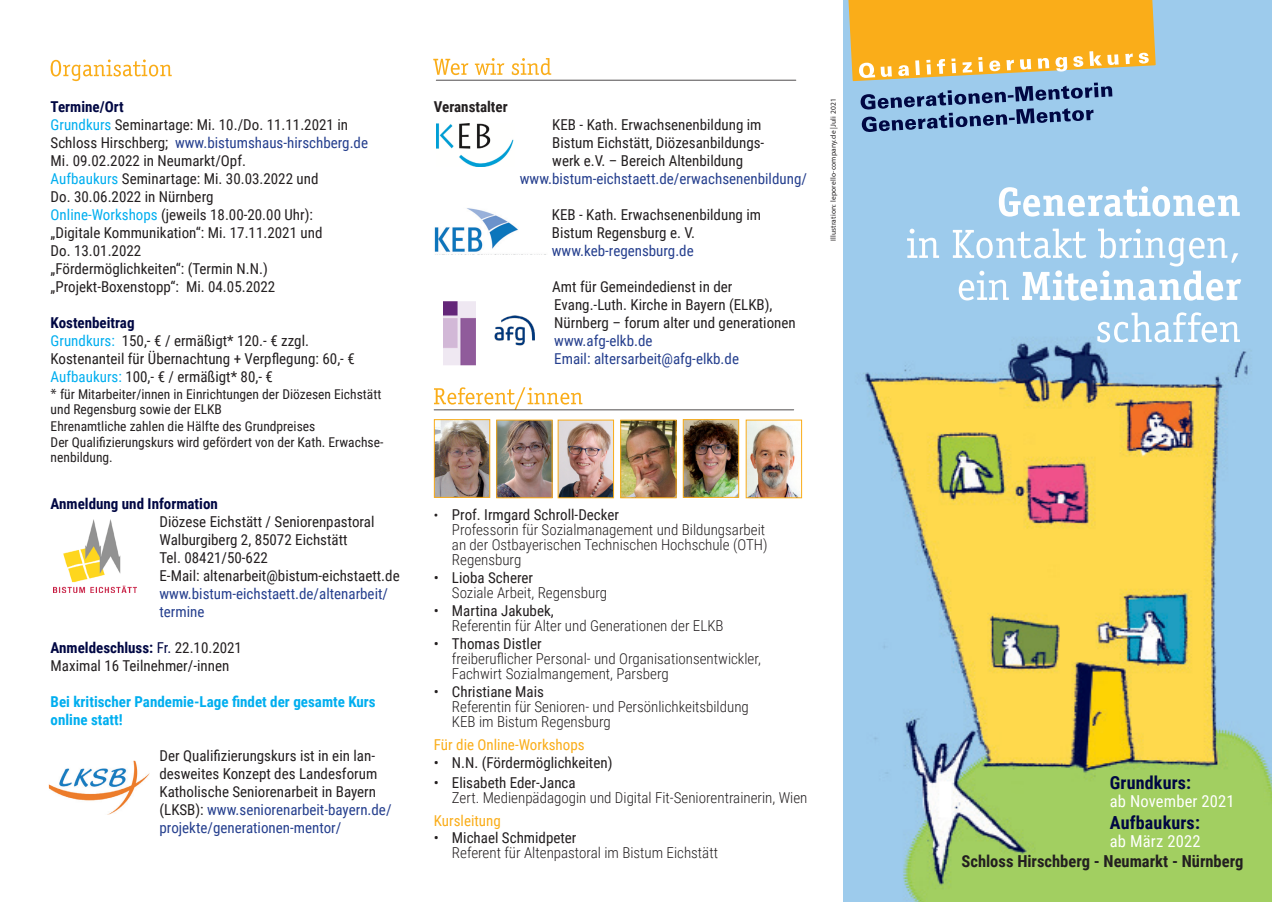
<style>
.page{position:relative;width:1272px;height:902px;background:#fff}
.page>*{position:absolute;margin:0;border:0;box-sizing:border-box;transform-origin:0 0}
.Fließtext_mit_Einzug{font:700 18px "Roboto Condensed";letter-spacing:.01em;color:#000743}
.Absatzformat_1{font:700 16.5px "Roboto Condensed";color:#231f20}
.Fließtext_mit_Einzug-2{font:16.5px "Roboto Condensed";letter-spacing:.01em;color:#fff}
.Fließtext{font:15px/18px "Roboto Condensed";color:#231f20}
.Fließtext_mit_Einzug-3{font:300 15px/15px "Roboto Condensed";color:#231f20}
.Fließtext-2{font:15px/18px "Roboto Condensed";color:#253f8e}
.Fließtext-3{font:700 15px "Roboto Condensed";color:#000743}
.Fließtext-4{font:700 15px/18px "Roboto Condensed";color:#00aeef}
.Fließtext_mit_Einzug-4{font:15px "Roboto Condensed";color:#faad19}
.Fließtext_mit_Einzug-5{font:15px "Roboto Condensed";color:#231f20}
.Fließtext-5{font:700 15px "Roboto Condensed";color:#231f20}
.Absatzformat_1-2{font:13.5px/15px "Roboto Condensed";color:#231f20}
.Fließtext-6{font:7.5px "Myriad Pro";letter-spacing:.02em;color:#231f20}
.s1{color:#00aeef}
.s2{color:#231f20}
.s3{font-family:"Myriad Pro";font-size:15px}
.s4{font-weight:400}
.s5{font-weight:400;color:#231f20}
.s6{color:#253f8e}
.s7{font-weight:400;font-size:13.5px}
</style>
<div class="page">
<img style="left:843px;top:0;width:428px;height:901px">
<svg style="left:847px;top:0;width:309px;height:132px"></svg>
<img style="left:436px;top:421px;width:52px;height:74px">
<div style="left:434px;top:419px;width:56px;height:78px;border:1px solid #faad19"></div>
<img style="left:498px;top:421px;width:52px;height:75px">
<div style="left:496px;top:419px;width:56px;height:79px;border:1px solid #faad19"></div>
<svg style="left:1097px;top:312px;width:142px;height:30px"></svg>
<svg style="left:907px;top:228px;width:334px;height:72px"></svg>
<svg style="left:998px;top:186px;width:241px;height:30px"></svg>
<svg style="left:433px;top:58px;width:118px;height:17px"></svg>
<img style="left:434px;top:208px;width:84px;height:44px">
<hr style="left:436px;top:80px;width:359px;height:1px;background:#231f20">
<img style="left:685px;top:421px;width:52px;height:74px">
<div style="left:683px;top:419px;width:56px;height:78px;border:1px solid #faad19"></div>
<svg style="left:51px;top:59px;width:121px;height:22px"></svg>
<svg style="left:434px;top:387px;width:148px;height:22px"></svg>
<img style="left:54px;top:520px;width:82px;height:72px">
<hr style="left:434px;top:409px;width:359px;height:1px;background:#231f20">
<img style="left:49px;top:760px;width:101px;height:54px">
<img style="left:559px;top:421px;width:53px;height:75px">
<div style="left:557px;top:419px;width:57px;height:79px;border:1px solid #faad19"></div>
<img style="left:494px;top:315px;width:40px;height:31px">
<img style="left:443px;top:301px;width:33px;height:65px">
<img style="left:622px;top:421px;width:52px;height:75px">
<div style="left:620px;top:419px;width:56px;height:79px;border:1px solid #faad19"></div>
<img style="left:747px;top:421px;width:53px;height:75px">
<div style="left:745px;top:419px;width:57px;height:79px;border:1px solid #faad19"></div>
<img style="left:436px;top:123px;width:78px;height:43px">
<p class="Fließtext-3" style="left:51px;top:96px;width:75px">Termine/Ort</p>
<p class="Fließtext" style="left:51px;top:115px;width:299px"><span class="s1">Grundkurs</span> Seminartage: Mi. 10./Do. 11.11.2021 in</p>
<p class="Fließtext-2" style="left:51px;top:133px;width:319px"><span class="s2">Schloss Hirschberg;</span> www.bistumshaus-hirschberg.de</p>
<p class="Fließtext" style="left:51px;top:151px;width:197px">Mi. 09.02.2022 in Neumarkt/Opf.</p>
<p class="Fließtext" style="left:51px;top:169px;width:269px"><span class="s1">Aufbaukurs</span> Seminartage: Mi. 30.03.2022 und</p>
<p class="Fließtext" style="left:51px;top:187px;width:164px">Do. 30.06.2022 in Nürnberg</p>
<p class="Fließtext" style="left:51px;top:205px;width:264px"><span class="s1">Online-Workshops</span> (jeweils 18.00-20.00 Uhr):</p>
<p class="Fließtext" style="left:51px;top:223px;width:273px">„Digitale Kommunikation“: Mi. 17.11.2021 und</p>
<p class="Fließtext" style="left:51px;top:241px;width:92px">Do. 13.01.2022</p>
<p class="Fließtext" style="left:51px;top:259px;width:219px">„Fördermöglichkeiten“: (Termin N.N.)</p>
<p class="Fließtext" style="left:51px;top:277px;width:226px">„Projekt-Boxenstopp“: Mi. 04.05.2022</p>
<p class="Fließtext-3" style="left:51px;top:312px;width:85px">Kostenbeitrag</p>
<p class="Fließtext" style="left:51px;top:331px;width:260px"><span class="s1">Grundkurs:</span> 150,- € / ermäßigt* 120.- € zzgl.</p>
<p class="Fließtext" style="left:51px;top:349px;width:306px">Kostenanteil für Übernachtung + Verpflegung: 60,- €</p>
<p class="Fließtext" style="left:51px;top:367px;width:224px"><span class="s1">Aufbaukurs:</span> 100,- € / ermäßigt* 80,- €</p>
<p class="Absatzformat_1-2" style="left:51px;top:386px;width:332px"><span class="s3">*</span> für Mitarbeiter/innen in Einrichtungen der Diözesen Eichstätt und Regensburg sowie der ELKB</p>
<p class="Absatzformat_1-2" style="left:51px;top:417px;width:334px;line-height:16.5px">Ehrenamtliche zahlen die Hälfte des Grundpreises<br>Der Qualifizierungskurs wird gefördert von der Kath. Erwachse-</p>
<p class="Absatzformat_1-2" style="left:51px;top:449px;width:64px">nenbildung.</p>
<p class="Fließtext-3" style="left:51px;top:492px;width:169px">Anmeldung und Information</p>
<p class="Fließtext" style="left:159px;top:511px;width:216px">Diözese Eichstätt / Seniorenpastoral</p>
<p class="Fließtext" style="left:159px;top:529px;width:190px">Walburgiberg 2, 85072 Eichstätt</p>
<p class="Fließtext" style="left:159px;top:547px;width:110px">Tel. 08421/50-622</p>
<p class="Fließtext" style="left:159px;top:565px;width:242px">E-Mail: altenarbeit@bistum-eichstaett.de</p>
<p class="Fließtext-2" style="left:159px;top:583px;width:230px">www.bistum-eichstaett.de/altenarbeit/ termine</p>
<p class="Fließtext-3" style="left:51px;top:636px;width:193px">Anmeldeschluss: <span class="s4">Fr.</span> <span class="s5">22.10.2021</span></p>
<p class="Fließtext" style="left:51px;top:655px;width:180px">Maximal 16 Teilnehmer/-innen</p>
<p class="Fließtext-4" style="left:51px;top:691px;width:326px">Bei kritischer Pandemie-Lage findet der gesamte Kurs online statt!</p>
<p class="Fließtext" style="left:159px;top:745px;width:233px">Der Qualifizierungskurs ist in ein lan&shy;desweites Konzept des Landesforum Katholische Seniorenarbeit in Bayern (LKSB): <span class="s6">www.seniorenarbeit-bayern.de/ projekte/generationen-mentor/</span></p>
<p class="Fließtext-5" style="left:434px;top:96px;width:75px">Veranstalter</p>
<p class="Fließtext" style="left:552px;top:115px;width:211px">KEB - Kath. Erwachsenenbildung im</p>
<p class="Fließtext" style="left:552px;top:133px;width:213px">Bistum Eichstätt, Diözesanbildungs&shy;werk e.V. – Bereich Altenbildung</p>
<p class="Fließtext-2" style="left:520px;top:169px;width:288px">www.bistum-eichstaett.de/erwachsenenbildung/</p>
<p class="Fließtext" style="left:552px;top:205px;width:211px">KEB - Kath. Erwachsenenbildung im</p>
<p class="Fließtext" style="left:552px;top:223px;width:145px">Bistum Regensburg e. V.</p>
<p class="Fließtext-2" style="left:552px;top:241px;width:143px">www.keb-regensburg.de</p>
<p class="Fließtext" style="left:552px;top:277px;width:182px">Amt für Gemeindedienst in der</p>
<p class="Fließtext" style="left:554px;top:295px;width:220px">Evang.-Luth. Kirche in Bayern (ELKB),</p>
<p class="Fließtext" style="left:554px;top:313px;width:243px">Nürnberg – forum alter und generationen</p>
<p class="Fließtext-2" style="left:554px;top:331px;width:100px">www.afg-elkb.de</p>
<p class="Fließtext-2" style="left:554px;top:349px;width:186px">Email: altersarbeit@afg-elkb.de</p>
<p class="Fließtext-6" style="left:828px;top:241px;width:144px;rotate:-90deg">Illustration: leporello-company.de |Juli 2021</p>
<p class="Fließtext_mit_Einzug-3" style="left:452px;top:506px;width:317px;text-indent:-18px"><span class="s7">•</span> <span class="s4">Prof. Irmgard Schroll-Decker<br></span>Professorin für Sozialmanagement und Bildungsarbeit an der Ostbayerischen Technischen Hochschule (OTH)<br>Regensburg</p>
<p class="Fließtext_mit_Einzug-3" style="left:452px;top:569px;width:157px;text-indent:-18px"><span class="s4">• Lioba Scherer<br></span>Soziale Arbeit, Regensburg</p>
<p class="Fließtext_mit_Einzug-3" style="left:452px;top:602px;width:273px;text-indent:-18px"><span class="s4">• Martina Jakubek,<br></span>Referentin für Alter und Generationen der ELKB</p>
<p class="Fließtext_mit_Einzug-3" style="left:452px;top:635px;width:310px;text-indent:-18px"><span class="s4">• Thomas Distler<br></span>freiberuflicher Personal- und Organisationsentwickler,<br>Fachwirt Sozialmangement, Parsberg</p>
<p class="Fließtext_mit_Einzug-3" style="left:452px;top:683px;width:298px;text-indent:-18px"><span class="s4">• Christiane Mais<br></span>Referentin für Senioren- und Persönlichkeitsbildung<br>KEB im Bistum Regensburg</p>
<p class="Fließtext_mit_Einzug-4" style="left:434px;top:733px;width:152px">Für die Online-Workshops</p>
<p class="Fließtext_mit_Einzug-5" style="left:434px;top:751px;width:180px">• N.N. (Fördermöglichkeiten)</p>
<p class="Fließtext_mit_Einzug-3" style="left:452px;top:774px;width:357px;text-indent:-18px"><span class="s4">• Elisabeth Eder-Janca<br></span>Zert. Medienpädagogin und Digital Fit-Seniorentrainerin, Wien</p>
<p class="Fließtext_mit_Einzug-4" style="left:434px;top:810px;width:68px">Kursleitung</p>
<p class="Fließtext_mit_Einzug-3" style="left:452px;top:829px;width:268px;text-indent:-18px"><span class="s4">• Michael Schmidpeter<br></span>Referent für Altenpastoral im Bistum Eichstätt</p>
<p class="Fließtext_mit_Einzug" style="left:1109px;top:769px;width:83px">Grundkurs:</p>
<p class="Fließtext_mit_Einzug-2" style="left:1109px;top:789px;width:126px">ab November 2021</p>
<p class="Fließtext_mit_Einzug" style="left:1109px;top:809px;width:91px">Aufbaukurs:</p>
<p class="Fließtext_mit_Einzug-2" style="left:1109px;top:829px;width:92px">ab März 2022</p>
<p class="Absatzformat_1" style="left:961px;top:849px;width:283px">Schloss Hirschberg - Neumarkt - Nürnberg</p>
</div>
